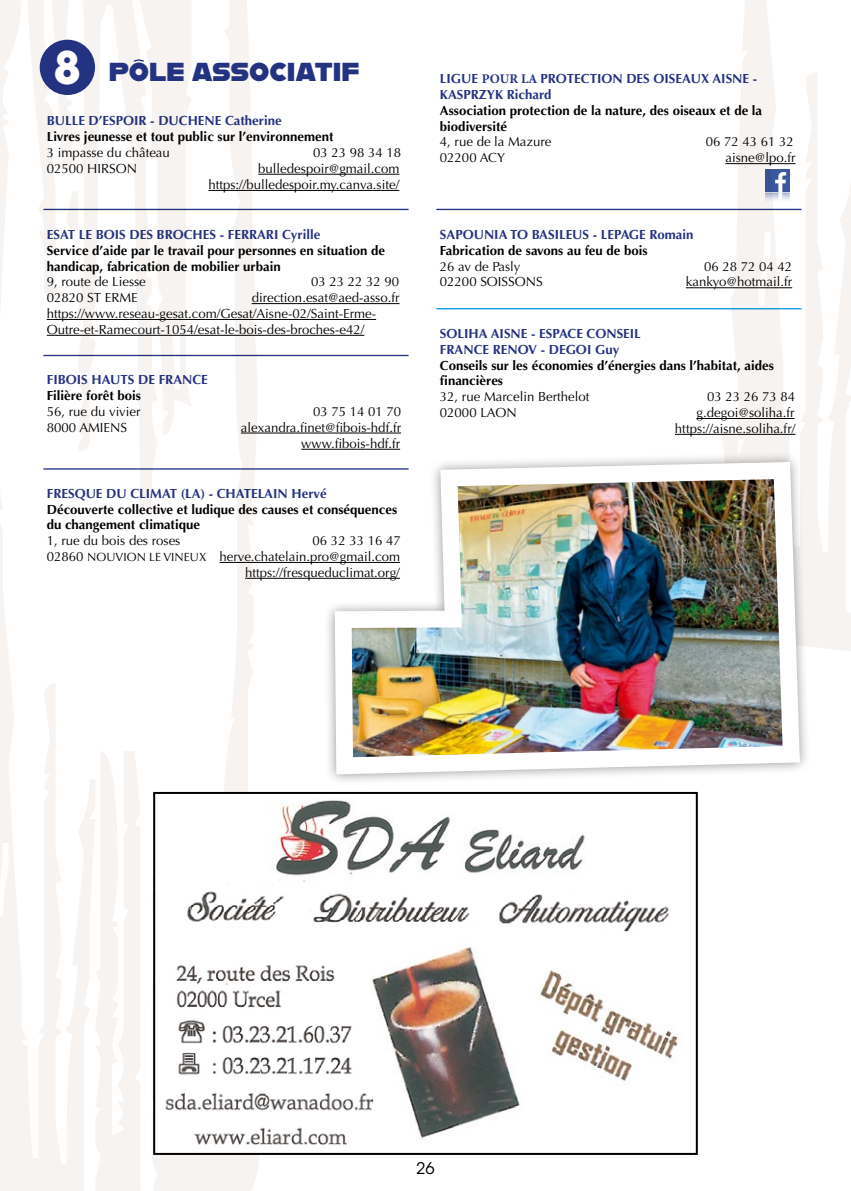
<style>
.page{position:relative;width:851px;height:1191px;background:#fff}
.page>*{position:absolute;margin:0;border:0;box-sizing:border-box;transform-origin:0 0}
.t1{font:26px "Alfarn";color:#243282}
.t2{font:16px "ITC Avant Garde Std";color:#000}
.t3{font:13.2px/15.8px "Optima";color:#000;text-align:right}
.t4{font:700 13.2px/15.8px "Optima";color:#000}
.t5{font:700 13.2px/15.8px "Optima";color:#243282}
.s1{font-family:"ITC Avant Garde Pro";font-weight:700;font-size:44.6px;color:#fff}
.s2{font-size:11.8px}
.s3{font-family:"Minion Pro"}
</style>
<div class="page">
<svg style="left:0;top:0;width:259px;height:1191px"></svg>
<svg style="left:742px;top:0;width:108px;height:651px"></svg>
<div style="left:28px;top:52px;width:786px;height:553px;background:linear-gradient(to right,#fdfcfc,#fdfdfd)"></div>
<hr style="left:258px;top:174px;width:141px;height:1px;background:#000">
<hr style="left:208px;top:190px;width:191px;height:1px;background:#000">
<hr style="left:252px;top:303px;width:147px;height:1px;background:#000">
<hr style="left:47px;top:319px;width:329px;height:1px;background:#000">
<hr style="left:47px;top:335px;width:317px;height:1px;background:#000">
<hr style="left:241px;top:433px;width:160px;height:1px;background:#000">
<hr style="left:301px;top:449px;width:99px;height:1px;background:#000">
<hr style="left:219px;top:562px;width:181px;height:1px;background:#000">
<hr style="left:245px;top:578px;width:155px;height:1px;background:#000">
<hr style="left:725px;top:163px;width:70px;height:1px;background:#000">
<hr style="left:685px;top:287px;width:107px;height:1px;background:#000">
<hr style="left:696px;top:418px;width:98px;height:1px;background:#000">
<hr style="left:675px;top:434px;width:120px;height:1px;background:#000">
<hr style="left:43px;top:209px;width:365px;height:1px;background:#243282">
<hr style="left:43px;top:468px;width:365px;height:1px;background:#243282">
<hr style="left:43px;top:355px;width:365px;height:1px;background:#243282">
<hr style="left:436px;top:209px;width:365px;height:1px;background:#243282">
<hr style="left:436px;top:308px;width:365px;height:1px;background:#009ee3">
<img style="left:765px;top:169px;width:24px;height:32px">
<div style="left:154px;top:793px;width:542px;height:360px;background:#fff"></div>
<div style="left:153px;top:792px;width:544px;height:362px;border:2px solid #000"></div>
<img style="left:276px;top:800px;width:309px;height:82px">
<img style="left:187px;top:891px;width:97px;height:31px">
<img style="left:313px;top:893px;width:157px;height:30px">
<img style="left:499px;top:894px;width:170px;height:38px">
<img style="left:372px;top:947px;width:148px;height:192px">
<img style="left:540px;top:970px;width:138px;height:111px">
<img style="left:176px;top:965px;width:176px;height:110px">
<img style="left:165px;top:1088px;width:234px;height:58px">
<div style="left:323px;top:451px;width:488px;height:335px;background:#000;opacity:.42"></div>
<img style="left:326px;top:453px;width:482px;height:330px">
<div style="left:40px;top:40px;width:55px;height:55px;background:#243282;border-radius:50%"></div>
<h1 class="t1" style="left:54px;top:56px;width:307px"><span class="s1">8</span> PÔLE ASSOCIATIF</h1>
<p class="t5" style="left:47px;top:113px;width:236px">BULLE D’ESPOIR - DUCHENE Catherine</p>
<p class="t4" style="left:47px;top:129px;width:288px">Livres jeunesse et tout public sur l’environnement</p>
<p class="t3" style="left:47px;top:145px;width:125px">3 impasse du château</p>
<p class="t3" style="left:313px;top:145px;width:90px">03 23 98 34 18</p>
<p class="t3" style="left:47px;top:161px;width:92px">02500 HIRSON</p>
<p class="t3" style="left:208px;top:160px;width:193px">bulledespoir@gmail.com https://bulledespoir.my.canva.site/</p>
<p class="t5" style="left:47px;top:227px;width:275px">ESAT LE BOIS DES BROCHES - FERRARI Cyrille</p>
<p class="t4" style="left:47px;top:242px;width:340px">Service d’aide par le travail pour personnes en situation de handicap, fabrication de mobilier urbain</p>
<p class="t3" style="left:47px;top:274px;width:101px">9, route de Liesse</p>
<p class="t3" style="left:311px;top:274px;width:90px">03 23 22 32 90</p>
<p class="t3" style="left:47px;top:290px;width:92px">02820 ST ERME</p>
<p class="t3" style="left:47px;top:290px;width:354px;text-align:left;text-indent:205px">direction.esat@aed-asso.fr https://www.reseau-gesat.com/Gesat/Aisne-02/Saint-Erme-<br>Outre-et-Ramecourt-1054/esat-le-bois-des-broches-e42/</p>
<p class="t5" style="left:47px;top:372px;width:162px">FIBOIS HAUTS DE FRANCE</p>
<p class="t4" style="left:47px;top:388px;width:96px">Filière forêt bois</p>
<p class="t3" style="left:47px;top:404px;width:95px">56, rue du vivier</p>
<p class="t3" style="left:313px;top:404px;width:90px">03 75 14 01 70</p>
<p class="t3" style="left:47px;top:419px;width:82px">8000 AMIENS</p>
<p class="t3" style="left:241px;top:419px;width:162px">alexandra.Þnet@Þbois-hdf.fr www.Þbois-hdf.fr</p>
<p class="t5" style="left:47px;top:485px;width:281px">FRESQUE DU CLIMAT (LA) - CHATELAIN Hervé</p>
<p class="t4" style="left:47px;top:501px;width:352px">Découverte collective et ludique des causes et conséquences du changement climatique</p>
<p class="t3" style="left:47px;top:533px;width:135px">1, rue du bois des roses</p>
<p class="t3" style="left:47px;top:533px;width:355px">06 32 33 16 47<br>02860 <span class="s2">NOUVION LE VINEUX</span> herve.chatelain.pro@gmail.com https://fresqueduclimat.org/</p>
<p class="t5" style="left:440px;top:71px;width:319px">LIGUE <span class="s3">POUR LA</span> PROTECTION DES OISEAUX AISNE -<br>KASPRZYK Richard</p>
<p class="t4" style="left:440px;top:103px;width:324px">Association protection de la nature, des oiseaux et de la biodiversité</p>
<p class="t3" style="left:440px;top:134px;width:113px">4, rue de la Mazure</p>
<p class="t3" style="left:705px;top:134px;width:90px">06 72 43 61 32</p>
<p class="t3" style="left:440px;top:150px;width:67px">02200 ACY</p>
<p class="t3" style="left:725px;top:150px;width:71px">aisne@lpo.fr</p>
<p class="t5" style="left:440px;top:227px;width:255px">SAPOUNIA TO BASILEUS - LEPAGE Romain</p>
<p class="t4" style="left:440px;top:242px;width:209px">Fabrication de savons au feu de bois</p>
<p class="t3" style="left:440px;top:258px;width:82px">26 av de Pasly</p>
<p class="t3" style="left:704px;top:258px;width:90px">06 28 72 04 42</p>
<p class="t3" style="left:440px;top:274px;width:104px">02200 SOISSONS</p>
<p class="t3" style="left:685px;top:274px;width:108px">kankyo@hotmail.fr</p>
<p class="t5" style="left:440px;top:326px;width:202px">SOLIHA AISNE - ESPACE CONSEIL<br>FRANCE RENOV - DEGOI Guy</p>
<p class="t4" style="left:440px;top:357px;width:335px">Conseils sur les économies d’énergies dans l’habitat, aides<br>Þnancières</p>
<p class="t3" style="left:440px;top:389px;width:151px">32, rue Marcelin Berthelot</p>
<p class="t3" style="left:707px;top:389px;width:90px">03 23 26 73 84</p>
<p class="t3" style="left:440px;top:405px;width:78px">02000 LAON</p>
<p class="t3" style="left:675px;top:405px;width:122px">g.degoi@soliha.fr https://aisne.soliha.fr/</p>
<p class="t2" style="left:416px;top:1159px;width:20px">26</p>
</div>
